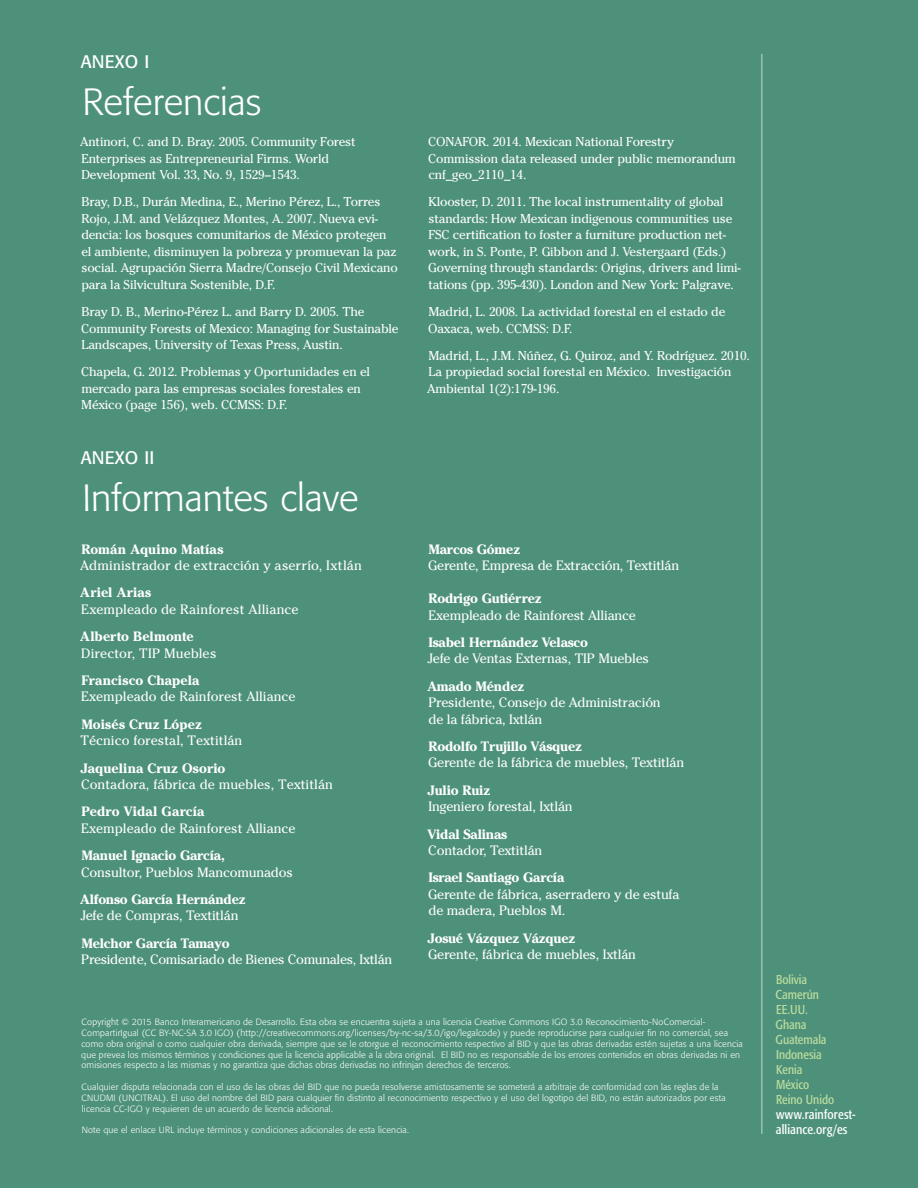
<style>
.page{position:relative;width:918px;height:1188px;background:#4e917a}
.page>*{position:absolute;margin:0;border:0;box-sizing:border-box;transform-origin:0 0}
.t1{font:300 37.5px "Formata";color:#fff}
.t2{font:18px "Formata";letter-spacing:.01em;color:#fff}
.t3{font:13.5px/16.5px "Cheltenham";letter-spacing:-.015em;color:#fff}
.t4{font:700 13.5px "Cheltenham";letter-spacing:-.015em;color:#fff}
.t5{font:13.5px "Cheltenham";letter-spacing:.005em;color:#fff}
.t6{font:700 13.5px "Cheltenham";letter-spacing:.005em;color:#fff}
.t7{font:700 13.5px "Cheltenham";letter-spacing:.01em;color:#fff}
.t8{font:700 13.5px "Cheltenham";letter-spacing:.015em;color:#fff}
.t9{font:700 13.5px "Cheltenham";letter-spacing:.025em;color:#fff}
.t10{font:condensed 13.2px/15px "Formata";letter-spacing:.01em;color:#fff}
.t11{font:12.75px/16.5px "Cheltenham";letter-spacing:-.015em;color:#fff}
.t12{font:condensed 12.75px/15px "Formata";color:#bbdc9e}
.t13{font:300 9px/10.8px "Formata";letter-spacing:.02em;color:#fff}
</style>
<div class="page">
<hr style="left:761px;top:54px;width:2px;height:1080px;background:#9dc1b3">
<h2 class="t2" style="left:81px;top:51px;width:67px">AN EXO I</h2>
<h1 class="t1" style="left:83px;top:80px;width:180px">Referencias</h1>
<p class="t11" style="left:80px;top:133px;width:277px">Antinori, C. and D. Bray. 2005. Community Forest<br>Enterprises as Entrepreneurial Firms. World<br>Development Vol. 33, No. 9, 1529–1543.</p>
<p class="t11" style="left:81px;top:194px;width:318px">Bray, D.B., Durán Medina, E., Merino Pérez, L., Torres Rojo, J.M. and Velázquez Montes, A. 2007. Nueva evi&shy;dencia: los bosques comunitarios de México protegen el ambiente, disminuyen la pobreza y promuevan la paz social. Agrupación Sierra Madre/Consejo Civil Mexicano para la Silvicultura Sostenible, D.F.</p>
<p class="t11" style="left:81px;top:304px;width:319px">Bray D. B., Merino-Pérez L. and Barry D. 2005. The<br>Community Forests of Mexico: Managing for Sustainable<br>Landscapes, University of Texas Press, Austin.</p>
<p class="t11" style="left:81px;top:364px;width:290px">Chapela, G. 2012. Problemas y Oportunidades en el mercado para las empresas sociales forestales en<br>México (page 156), web. CCMSS: D.F.</p>
<h2 class="t2" style="left:81px;top:447px;width:75px">AN EXO II</h2>
<h1 class="t1" style="left:83px;top:476px;width:278px">Informantes clave</h1>
<p class="t6" style="left:81px;top:541px;width:143px">Román Aquino Matías</p>
<p class="t5" style="left:80px;top:558px;width:283px">Administrador de extracción y aserrío, Ixtlán</p>
<p class="t9" style="left:80px;top:585px;width:72px">Ariel Arias</p>
<p class="t3" style="left:81px;top:601px;width:219px">Exempleado de Rainforest Alliance</p>
<p class="t4" style="left:80px;top:628px;width:115px">Alberto Belmonte</p>
<p class="t5" style="left:81px;top:645px;width:137px">Director, TIP Muebles</p>
<p class="t7" style="left:81px;top:672px;width:120px">Francisco Chapela</p>
<p class="t3" style="left:81px;top:689px;width:216px">Exempleado de Rainforest Alliance</p>
<p class="t8" style="left:81px;top:716px;width:122px">Moisés Cruz López</p>
<p class="t3" style="left:80px;top:732px;width:163px">Técnico forestal, Textitlán</p>
<p class="t6" style="left:80px;top:760px;width:147px">Jaquelina Cruz Osorio</p>
<p class="t3" style="left:81px;top:776px;width:253px">Contadora, fábrica de muebles, Textitlán</p>
<p class="t7" style="left:81px;top:804px;width:125px">Pedro Vidal García</p>
<p class="t3" style="left:81px;top:820px;width:216px">Exempleado de Rainforest Alliance</p>
<p class="t4" style="left:81px;top:847px;width:145px">Manuel Ignacio García,</p>
<p class="t3" style="left:81px;top:864px;width:213px">Consultor, Pueblos Mancomunados</p>
<p class="t4" style="left:80px;top:891px;width:167px">Alfonso García Hernández</p>
<p class="t3" style="left:80px;top:908px;width:160px">Jefe de Compras, Textitlán</p>
<p class="t4" style="left:81px;top:935px;width:150px">Melchor García Tamayo</p>
<p class="t3" style="left:81px;top:951px;width:312px">Presidente, Comisariado de Bienes Comunales, Ixtlán</p>
<p class="t11" style="left:428px;top:133px;width:309px">CONAFOR. 2014. Mexican National Forestry<br>Commission data released under public memorandum cnf_geo_2110_14.</p>
<p class="t11" style="left:428px;top:194px;width:314px">Klooster, D. 2011. The local instrumentality of global standards: How Mexican indigenous communities use FSC certification to foster a furniture production net&shy;work, in S. Ponte, P. Gibbon and J. Vestergaard (Eds.)<br>Governing through standards: Origins, drivers and limi&shy;tations (pp. 395-430). London and New York: Palgrave.</p>
<p class="t11" style="left:428px;top:304px;width:299px">Madrid, L. 2008. La actividad forestal en el estado de<br>Oaxaca, web. CCMSS: D.F.</p>
<p class="t11" style="left:427px;top:347px;width:324px">Madrid, L., J.M. Núñez, G. Quiroz, and Y. Rodríguez. 2010.<br>La propiedad social forestal en México. Investigación<br>Ambiental 1(2):179-196.</p>
<p class="t4" style="left:428px;top:541px;width:93px">Marcos Gómez</p>
<p class="t3" style="left:428px;top:557px;width:252px">Gerente, Empresa de Extracción, Textitlán</p>
<p class="t4" style="left:428px;top:590px;width:115px">Rodrigo Gutiérrez</p>
<p class="t3" style="left:428px;top:607px;width:209px">Exempleado de Rainforest Alliance</p>
<p class="t4" style="left:428px;top:634px;width:161px">Isabel Hernández Velasco</p>
<p class="t3" style="left:428px;top:651px;width:223px">Jefe de Ventas Externas, TIP Muebles</p>
<p class="t4" style="left:427px;top:678px;width:98px">Amado Méndez</p>
<p class="t3" style="left:428px;top:694px;width:234px">Presidente, Consejo de Administración de la fábrica, Ixtlán</p>
<p class="t4" style="left:428px;top:738px;width:155px">Rodolfo Trujillo Vásquez</p>
<p class="t3" style="left:428px;top:755px;width:257px">Gerente de la fábrica de muebles, Textitlán</p>
<p class="t4" style="left:428px;top:782px;width:64px">Julio Ruiz</p>
<p class="t3" style="left:428px;top:798px;width:146px">Ingeniero forestal, Ixtlán</p>
<p class="t4" style="left:428px;top:826px;width:81px">Vidal Salinas</p>
<p class="t3" style="left:428px;top:842px;width:116px">Contador, Textitlán</p>
<p class="t4" style="left:428px;top:870px;width:137px">Israel Santiago García</p>
<p class="t3" style="left:428px;top:886px;width:253px">Gerente de fábrica, aserradero y de estufa de madera, Pueblos M.</p>
<p class="t4" style="left:428px;top:930px;width:149px">Josué Vázquez Vázquez</p>
<p class="t3" style="left:428px;top:946px;width:209px">Gerente, fábrica de muebles, Ixtlán</p>
<p class="t13" style="left:81px;top:1017px;width:663px">Copyright © 2015 Banco Interamericano de Desarrollo. Esta obra se encuentra sujeta a una licencia Creative Commons IGO 3.0 Reconocimiento-NoComercial-CompartirIgual (CC BY-NC-SA 3.0 IGO) (http://creativecommons.org/licenses/by-nc-sa/3.0/igo/legalcode) y puede reproducirse para cualquier fin no comercial, sea como obra original o como cualquier obra derivada, siempre que se le otorgue el reconocimiento respectivo al BID y que las obras derivadas estén sujetas a una licencia que prevea los mismos términos y condiciones que la licencia applicable a la obra original. El BID no es responsable de los errores contenidos en obras derivadas ni en omisiones respecto a las mismas y no garantiza que dichas obras derivadas no infrinjan derechos de terceros.</p>
<p class="t13" style="left:82px;top:1082px;width:646px">Cualquier disputa relacionada con el uso de las obras del BID que no pueda resolverse amistosamente se someterá a arbitraje de conformidad con las reglas de la<br>CNUDMI (UNCITRAL). El uso del nombre del BID para cualquier fin distinto al reconocimiento respectivo y el uso del logotipo del BID, no están autorizados por esta licencia CC-IGO y requieren de un acuerdo de licencia adicional.</p>
<p class="t13" style="left:82px;top:1125px;width:329px">Note que el enlace URL incluye términos y condiciones adicionales de esta licencia.</p>
<p class="t12" style="left:776px;top:972px;width:60px">Bolivia<br>Camerún<br>EE.UU.<br>Ghana<br>Guatemala<br>Indonesia<br>Kenia<br>México<br>Reino Unido</p>
<p class="t10" style="left:776px;top:1107px;width:81px">www.rainforest&shy;alliance.org/es</p>
</div>
